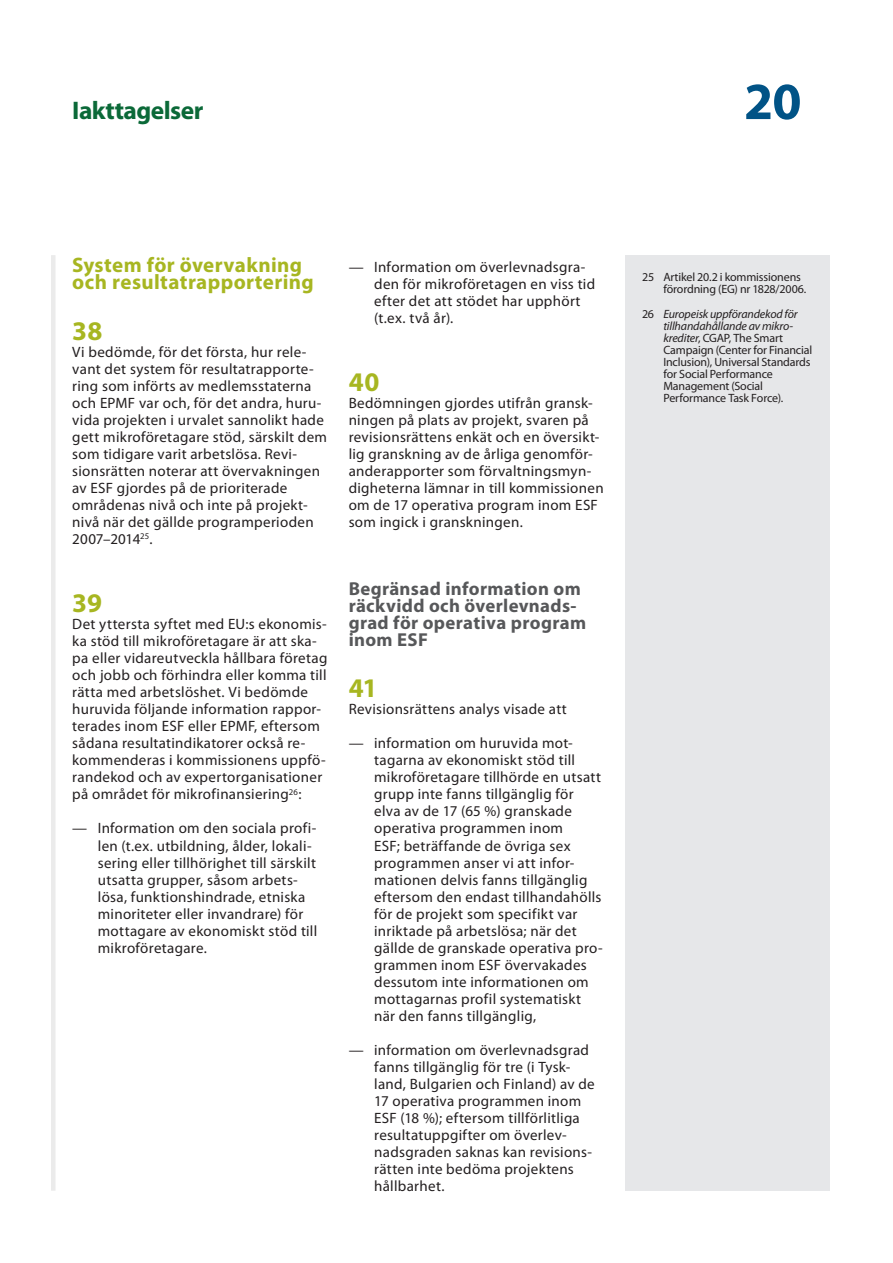
<style>
.page{position:relative;width:893px;height:1263px;background:#fff}
.page>*{position:absolute;margin:0;border:0;box-sizing:border-box;transform-origin:0 0}
.t1{font:700 52.5px "Myriad Pro";color:#015386}
.E_05_-_CHAP__1__TEXT{font:700 27px "Myriad Pro";letter-spacing:.005em;color:#a7b621}
.t2{font:700 25.5px "Myriad Pro";letter-spacing:-.02em;color:#0b6938}
.E_02_-_CHAP__TITRE_C{font:700 21px/17px "Myriad Pro";letter-spacing:.015em;color:#a7b621}
.E_03_-_CHAP__TITRE_A{font:700 18.75px/17px "Myriad Pro";letter-spacing:.02em;color:#57585a}
.E_05_-_CHAP__1__TEXT-2{font:15px/17px "Myriad Pro";letter-spacing:.02em;color:#231f20}
.E_08_-_CHAP__FOOTNOT{font:12px/12px "Myriad Pro";letter-spacing:-.015em;color:#231f20}
.s1{font-style:italic}
</style>
<div class="page">
<div style="left:51px;top:255px;width:5px;height:936px;background:#ebebeb"></div>
<div style="left:625px;top:255px;width:204px;height:936px;background:#e6e7e9"></div>
<h3 class="t2" style="left:72px;top:94px;width:133px">Iakttagelser</h3>
<h1 class="t1" style="left:744px;top:67px;width:59px">20</h1>
<p class="E_02_-_CHAP__TITRE_C" style="left:72px;top:256px;width:243px">System för övervakning och resultatrapportering</p>
<p class="E_05_-_CHAP__1__TEXT" style="left:72px;top:313px;width:32px">38</p>
<p class="E_05_-_CHAP__1__TEXT-2" style="left:72px;top:343px;width:256px">Vi bedömde, för det första, hur rele&shy;vant det system för resultatrapporte&shy;ring som införts av medlemsstaterna och EPMF var och, för det andra, huru&shy;vida projekten i urvalet sannolikt hade gett mikroföretagare stöd, särskilt dem som tidigare varit arbetslösa. Revi&shy;sionsrätten noterar att övervakningen av ESF gjordes på de prioriterade områdenas nivå och inte på projekt&shy;nivå när det gällde programperioden 2007–2014<sup>25</sup>.</p>
<p class="E_05_-_CHAP__1__TEXT" style="left:72px;top:586px;width:31px">39</p>
<p class="E_05_-_CHAP__1__TEXT-2" style="left:72px;top:616px;width:257px">Det yttersta syftet med EU:s ekonomis&shy;ka stöd till mikroföretagare är att ska&shy;pa eller vidareutveckla hållbara företag och jobb och förhindra eller komma till rätta med arbetslöshet. Vi bedömde huruvida följande information rappor&shy;terades inom ESF eller EPMF, eftersom sådana resultatindikatorer också re&shy;kommenderas i kommissionens uppfö&shy;randekod och av expertorganisationer på området för mikrofinansiering<sup>26</sup>:</p>
<p class="E_05_-_CHAP__1__TEXT-2" style="left:98px;top:820px;width:221px;text-indent:-26px">— Information om den sociala profi&shy;len (t.ex. utbildning, ålder, lokali&shy;sering eller tillhörighet till särskilt utsatta grupper, såsom arbets&shy;lösa, funktionshindrade, etniska minoriteter eller invandrare) för mottagare av ekonomiskt stöd till mikroföretagare.</p>
<p class="E_05_-_CHAP__1__TEXT-2" style="left:374px;top:258px;width:222px;text-indent:-26px">— Information om överlevnadsgra&shy;den för mikroföretagen en viss tid efter det att stödet har upphört (t.ex. två år).</p>
<p class="E_05_-_CHAP__1__TEXT" style="left:349px;top:364px;width:32px">40</p>
<p class="E_05_-_CHAP__1__TEXT-2" style="left:349px;top:394px;width:256px">Bedömningen gjordes utifrån gransk&shy;ningen på plats av projekt, svaren på revisionsrättens enkät och en översikt&shy;lig granskning av de årliga genomför&shy;anderapporter som förvaltningsmyn&shy;digheterna lämnar in till kommissionen om de 17 operativa program inom ESF som ingick i granskningen.</p>
<p class="E_03_-_CHAP__TITRE_A" style="left:349px;top:580px;width:239px">Begränsad information om räckvidd och överlevnads&shy;grad för operativa program inom ESF</p>
<p class="E_05_-_CHAP__1__TEXT" style="left:349px;top:671px;width:30px">41</p>
<p class="E_05_-_CHAP__1__TEXT-2" style="left:349px;top:701px;width:220px">Revisionsrättens analys visade att</p>
<p class="E_05_-_CHAP__1__TEXT-2" style="left:374px;top:735px;width:230px;text-indent:-26px">— information om huruvida mot&shy;tagarna av ekonomiskt stöd till mikroföretagare tillhörde en utsatt grupp inte fanns tillgänglig för elva av de 17 (65 %) granskade operativa programmen inom<br>ESF; beträffande de övriga sex programmen anser vi att infor&shy;mationen delvis fanns tillgänglig eftersom den endast tillhandahölls för de projekt som specifikt var inriktade på arbetslösa; när det gällde de granskade operativa pro&shy;grammen inom ESF övervakades dessutom inte informationen om mottagarnas profil systematiskt när den fanns tillgänglig,</p>
<p class="E_05_-_CHAP__1__TEXT-2" style="left:374px;top:1041px;width:222px;text-indent:-26px">— information om överlevnadsgrad fanns tillgänglig för tre (i Tysk&shy;land, Bulgarien och Finland) av de<br>17 operativa programmen inom<br>ESF (18 %); eftersom tillförlitliga resultatuppgifter om överlev&shy;nadsgraden saknas kan revisions&shy;rätten inte bedöma projektens hållbarhet.</p>
<p class="E_08_-_CHAP__FOOTNOT" style="left:663px;top:271px;width:144px;text-indent:-21px">25 Artikel 20.2 i kommissionens förordning (EG) nr 1828/2006.</p>
<p class="E_08_-_CHAP__FOOTNOT" style="left:663px;top:308px;width:150px;text-indent:-21px">26 <span class="s1">Europeisk uppförandekod för tillhandahållande av mikro&shy;krediter</span>, CGAP, The Smart<br>Campaign (Center for Financial<br>Inclusion), Universal Standards for Social Performance<br>Management (Social<br>Performance Task Force).</p>
</div>
